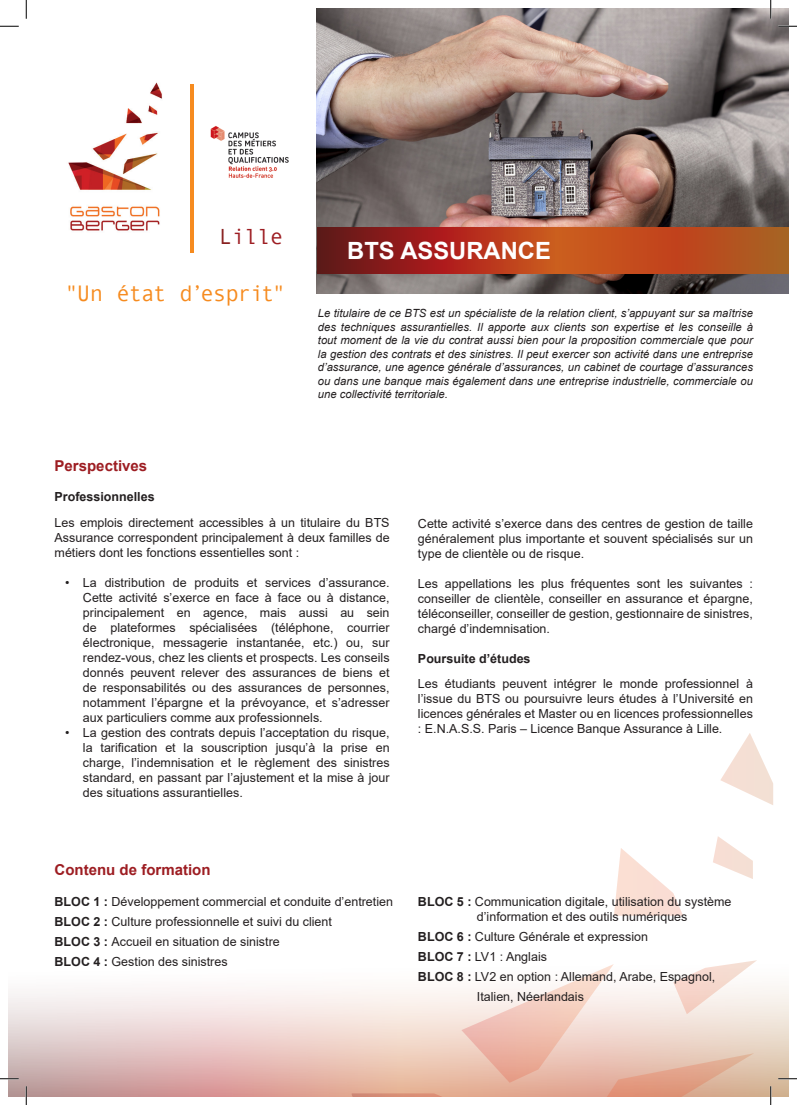
<style>
.page{position:relative;width:797px;height:1105px;background:#fff}
.page>*{position:absolute;margin:0;border:0;box-sizing:border-box;transform-origin:0 0}
.t1{font:700 23.75px "Arial";color:#fff}
.t2{font:22.5px "Andale Mono";letter-spacing:-.05em;color:#f68b1f}
.t3{font:21.88px "Andale Mono";letter-spacing:-.02em;color:#9d1d22}
.t4{font:700 15px "Arial";color:#9d1d22}
.t5{font:12.5px/15px "Arial";color:#231f20;text-align:justify}
.t6{font:700 12.5px "Arial";color:#231f20}
.t7{font:italic 11.25px/13.5px "Arial";color:#231f20;text-align:justify}
.s1{color:#88201f}
.s2{font-weight:700}
</style>
<div class="page">
<svg style="left:614px;top:848px;width:69px;height:68px"></svg>
<svg style="left:713px;top:836px;width:40px;height:43px"></svg>
<svg style="left:720px;top:733px;width:53px;height:72px"></svg>
<svg style="left:9px;top:965px;width:779px;height:131px"></svg>
<img style="left:317px;top:9px;width:471px;height:285px">
<svg style="left:317px;top:227px;width:471px;height:46px;background:#ad3d1c"></svg>
<hr style="left:190px;top:84px;width:4px;height:169px;background:#f68b1f">
<img style="left:68px;top:82px;width:94px;height:149px">
<img style="left:210px;top:126px;width:79px;height:52px">
<svg style="left:0;top:25px;width:19px;height:2px"></svg>
<svg style="left:778px;top:25px;width:19px;height:2px"></svg>
<svg style="left:0;top:1078px;width:19px;height:1px"></svg>
<svg style="left:778px;top:1078px;width:19px;height:1px"></svg>
<svg style="left:25px;top:0;width:2px;height:19px"></svg>
<svg style="left:25px;top:1086px;width:2px;height:19px"></svg>
<svg style="left:770px;top:0;width:1px;height:19px"></svg>
<svg style="left:770px;top:1086px;width:1px;height:19px"></svg>
<p class="t3" style="left:219px;top:223px;width:65px"><span class="s1">L</span>ille</p>
<p class="t2" style="left:65px;top:279px;width:222px">"Un état d’esprit"</p>
<p class="t1" style="left:347px;top:234px;width:205px">BTS ASSURANCE</p>
<p class="t7" style="left:318px;top:307px;width:436px">Le titulaire de ce BTS est un spécialiste de la relation client, s’appuyant sur sa maîtrise des techniques assurantielles. Il apporte aux clients son expertise et les conseille à tout moment de la vie du contrat aussi bien pour la proposition commerciale que pour la gestion des contrats et des sinistres. Il peut exercer son activité dans une entreprise d’assurance, une agence générale d’assurances, un cabinet de courtage d’assurances ou dans une banque mais également dans une entreprise industrielle, commerciale ou une collectivité territoriale.</p>
<p class="t4" style="left:55px;top:455px;width:94px">Perspectives</p>
<p class="t6" style="left:55px;top:488px;width:102px">Professionnelles</p>
<p class="t5" style="left:55px;top:515px;width:336px">Les emplois directement accessibles à un titulaire du BTS Assurance correspondent principalement à deux familles de métiers dont les fonctions essentielles sont :</p>
<p class="t5" style="left:83px;top:575px;width:308px;text-indent:-18px">• La distribution de produits et services d’assurance.<br>Cette activité s’exerce en face à face ou à distance, principalement en agence, mais aussi au sein de plateformes spécialisées (téléphone, courrier électronique, messagerie instantanée, etc.) ou, sur rendez-vous, chez les clients et prospects. Les conseils donnés peuvent relever des assurances de biens et de responsabilités ou des assurances de personnes, notamment l’épargne et la prévoyance, et s’adresser aux particuliers comme aux professionnels.</p>
<p class="t5" style="left:83px;top:725px;width:308px;text-indent:-18px">• La gestion des contrats depuis l’acceptation du risque, la tarification et la souscription jusqu’à la prise en charge, l’indemnisation et le règlement des sinistres standard, en passant par l’ajustement et la mise à jour des situations assurantielles.</p>
<p class="t5" style="left:418px;top:516px;width:336px">Cette activité s’exerce dans des centres de gestion de taille généralement plus importante et souvent spécialisés sur un type de clientèle ou de risque.</p>
<p class="t5" style="left:418px;top:576px;width:336px">Les appellations les plus fréquentes sont les suivantes : conseiller de clientèle, conseiller en assurance et épargne, téléconseiller, conseiller de gestion, gestionnaire de sinistres, chargé d’indemnisation.</p>
<p class="t6" style="left:418px;top:649px;width:114px">Poursuite d’études</p>
<p class="t5" style="left:418px;top:676px;width:336px">Les étudiants peuvent intégrer le monde professionnel à l’issue du BTS ou poursuivre leurs études à l’Université en licences générales et Master ou en licences professionnelles : E.N.A.S.S. Paris – Licence Banque Assurance à Lille.</p>
<p class="t4" style="left:55px;top:859px;width:157px">Contenu de formation</p>
<p class="t5" style="left:55px;top:894px;width:340px"><span class="s2">BLOC 1 :</span> Développement commercial et conduite d’entretien</p>
<p class="t5" style="left:55px;top:914px;width:279px"><span class="s2">BLOC 2 :</span> Culture professionnelle et suivi du client</p>
<p class="t5" style="left:55px;top:934px;width:227px"><span class="s2">BLOC 3 :</span> Accueil en situation de sinistre</p>
<p class="t5" style="left:55px;top:954px;width:174px"><span class="s2">BLOC 4 :</span> Gestion des sinistres</p>
<p class="t5" style="left:418px;top:894px;width:315px"><span class="s2">BLOC 5 :</span> Communication digitale, utilisation du système</p>
<p class="t5" style="left:477px;top:909px;width:212px">d’information et des outils numériques</p>
<p class="t5" style="left:418px;top:929px;width:231px"><span class="s2">BLOC 6 :</span> Culture Générale et expression</p>
<p class="t5" style="left:418px;top:949px;width:130px"><span class="s2">BLOC 7 :</span> LV1 : Anglais</p>
<p class="t5" style="left:418px;top:969px;width:299px"><span class="s2">BLOC 8 :</span> LV2 en option : Allemand, Arabe, Espagnol,</p>
<p class="t5" style="left:477px;top:989px;width:108px">Italien, Néerlandais</p>
</div>
